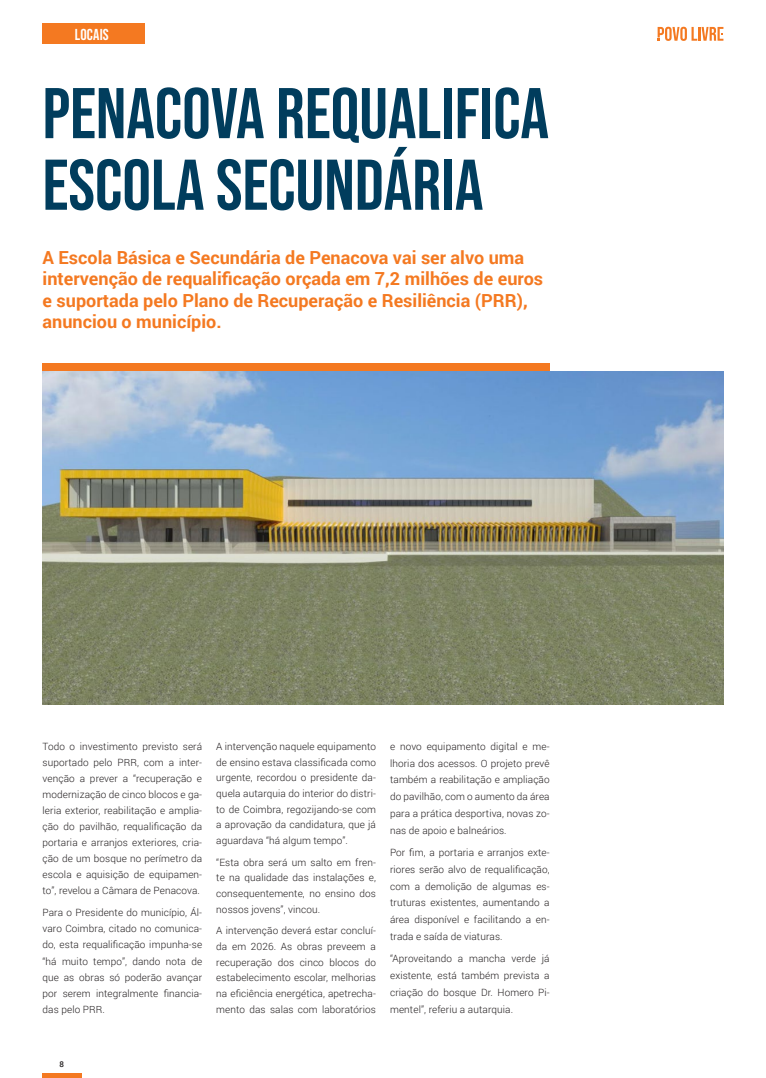
<style>
.page{position:relative;width:766px;height:1078px;background:#fff}
.page>*{position:absolute;margin:0;border:0;box-sizing:border-box;transform-origin:0 0}
.t1{font:700 71.5px/71.5px "Bebas Neue Pro";color:#013d5d}
.t2{font:700 18px/21.6px "Roboto";color:#f47921}
.t3{font:700 15.8px "Bebas Neue Pro";letter-spacing:.01em;color:#fff}
.t4{font:300 10px/16.1px "Roboto";letter-spacing:.01em;color:#231f20;text-align:justify}
.t5{font:500 8px "Roboto";color:#231f20}
</style>
<div class="page">
<hr style="left:42px;top:1073px;width:39px;height:4px;background:#f47921">
<hr style="left:765px;top:218px;width:1px;height:859px;background:#5b180f">
<svg style="left:657px;top:27px;width:66px;height:14px"></svg>
<div style="left:43px;top:24px;width:102px;height:20px;background:#f47921"></div>
<img style="left:43px;top:371px;width:680px;height:333px">
<div style="left:43px;top:363px;width:506px;height:8px;background:#f47921"></div>
<p class="t3" style="left:75px;top:25px;width:35px">LOCAIS</p>
<p class="t1" style="left:43px;top:77px;width:508px">PENACOVA REQUALIFICA<br>ESCOLA SECUNDÁRIA</p>
<p class="t2" style="left:43px;top:245px;width:502px">A Escola Básica e Secundária de Penacova vai ser alvo uma intervenção de requalificação orçada em 7,2 milhões de euros e suportada pelo Plano de Recuperação e Resiliência (PRR), anunciou o município.</p>
<p class="t4" style="left:43px;top:737px;width:161px">Todo o investimento previsto será suportado pelo PRR, com a inter&shy;venção a prever a “recuperação e modernização de cinco blocos e ga&shy;leria exterior, reabilitação e amplia&shy;ção do pavilhão, requalificação da portaria e arranjos exteriores, cria&shy;ção de um bosque no perímetro da escola e aquisição de equipamen&shy;to”, revelou a Câmara de Penacova.</p>
<p class="t4" style="left:43px;top:904px;width:161px">Para o Presidente do município, Ál&shy;varo Coimbra, citado no comunica&shy;do, esta requalificação impunha-se “há muito tempo”, dando nota de que as obras só poderão avançar por serem integralmente financia&shy;das pelo PRR.</p>
<p class="t4" style="left:216px;top:737px;width:161px;line-height:15.7px">A intervenção naquele equipamento de ensino estava classificada como urgente, recordou o presidente da&shy;quela autarquia do interior do distri&shy;to de Coimbra, regozijando-se com a aprovação da candidatura, que já aguardava “há algum tempo”.</p>
<p class="t4" style="left:216px;top:853px;width:161px;line-height:15.7px">“Esta obra será um salto em fren&shy;te na qualidade das instalações e, consequentemente, no ensino dos nossos jovens”, vincou.</p>
<p class="t4" style="left:216px;top:922px;width:161px;line-height:15.7px">A intervenção deverá estar concluí&shy;da em 2026. As obras preveem a recuperação dos cinco blocos do estabelecimento escolar, melhorias na eficiência energética, apetrecha&shy;mento das salas com laboratórios</p>
<p class="t4" style="left:390px;top:737px;width:161px;line-height:16.7px">e novo equipamento digital e me&shy;lhoria dos acessos. O projeto prevê também a reabilitação e ampliação do pavilhão, com o aumento da área para a prática desportiva, novas zo&shy;nas de apoio e balneários.</p>
<p class="t4" style="left:390px;top:843px;width:161px;line-height:16.7px">Por fim, a portaria e arranjos exte&shy;riores serão alvo de requalificação, com a demolição de algumas es&shy;truturas existentes, aumentando a área disponível e facilitando a en&shy;trada e saída de viaturas.</p>
<p class="t4" style="left:390px;top:950px;width:161px;line-height:16.7px">“Aproveitando a mancha verde já existente, está também prevista a criação do bosque Dr. Homero Pi&shy;mentel”, referiu a autarquia.</p>
<p class="t5" style="left:59px;top:1058px;width:6px">8</p>
</div>
